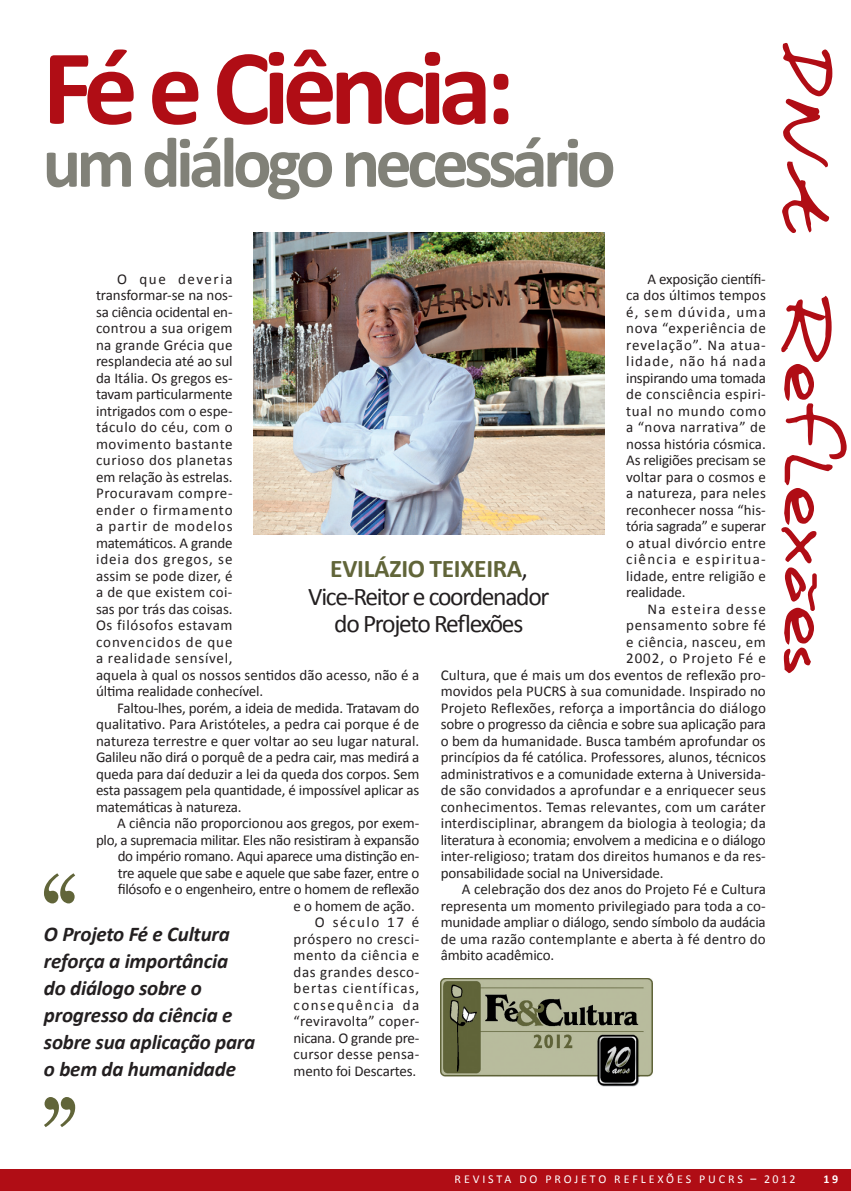
<style>
.page{position:relative;width:851px;height:1191px;background:#fff}
.page>*{position:absolute;margin:0;border:0;box-sizing:border-box;transform-origin:0 0}
.t1{font:700 108px "Calibri";letter-spacing:-.065em;color:#b00d15}
.t2{font:700 72px "Calibri";letter-spacing:-.065em;color:#818178}
.t3{font:25.5px "Calibri";letter-spacing:-.05em;color:#231f20}
.t4{font:700 25.5px "Calibri";letter-spacing:-.01em;color:#616539}
.t5{font:italic 700 21px/27px "Calibri";letter-spacing:-.01em;color:#231f20}
.t6{font:15px/16.5px "Calibri";color:#231f20;text-align:justify}
.t7{font:15px "Calibri";letter-spacing:-.02em;color:#231f20}
.t8{font:15px "Calibri";letter-spacing:.025em;color:#231f20}
.t9{font:15px "Calibri";letter-spacing:.035em;color:#231f20}
.t10{font:15px "Calibri";letter-spacing:.04em;color:#231f20}
.t11{font:15px "Calibri";letter-spacing:.07em;color:#231f20}
.t12{font:15px "Calibri";letter-spacing:.02em;color:#231f20}
.t13{font:15px "Calibri";letter-spacing:.065em;color:#231f20}
.t14{font:15px "Calibri";letter-spacing:.045em;color:#231f20}
.t15{font:15px "Calibri";letter-spacing:.105em;color:#231f20}
.t16{font:15px "Calibri";letter-spacing:.085em;color:#231f20}
.t17{font:12px "Calibri";letter-spacing:.24em;color:#fff}
.t18{font:700 12px "Calibri";color:#fff}
.s1{font-weight:400;color:#231f20}
</style>
<div class="page">
<div style="left:0;top:1169px;width:850px;height:22px;background:#b00d15"></div>
<svg style="left:782px;top:43px;width:50px;height:190px"></svg>
<svg style="left:781px;top:296px;width:65px;height:377px"></svg>
<img style="left:440px;top:979px;width:212px;height:107px">
<svg style="left:44px;top:873px;width:31px;height:30px"></svg>
<svg style="left:44px;top:1097px;width:31px;height:30px"></svg>
<img style="left:254px;top:232px;width:350px;height:302px">
<h1 class="t1" style="left:43px;top:19px;width:474px">Fé e Ciência:</h1>
<h2 class="t2" style="left:43px;top:117px;width:574px">um diálogo necessário</h2>
<p class="t6" style="left:626px;top:270px;width:141px;text-indent:21px">A exposição científi&shy;ca dos últimos tempos é, sem dúvida, uma nova “experiência de revelação”. Na atua&shy;lidade, não há nada inspirando uma tomada de consciência espiri&shy;tual no mundo como a “nova narrativa” de nossa história cósmica.<br>As religiões precisam se voltar para o cosmos e a natureza, para neles reconhecer nossa “his&shy;tória sagrada” e superar o atual divórcio entre ciência e espiritua&shy;lidade, entre religião e realidade.</p>
<p class="t16" style="left:647px;top:599px;width:120px">Na esteira desse</p>
<p class="t10" style="left:626px;top:616px;width:141px">pensamento sobre fé</p>
<p class="t9" style="left:626px;top:632px;width:141px">e ciência, nasceu, em</p>
<p class="t13" style="left:626px;top:649px;width:141px">2002, o Projeto Fé e</p>
<p class="t6" style="left:440px;top:666px;width:326px">Cultura, que é mais um dos eventos de reflexão pro-</p>
<p class="t6" style="left:440px;top:683px;width:326px">movidos pela PUCRS à sua comunidade. I nspirado no</p>
<p class="t6" style="left:440px;top:699px;width:327px">Projeto Reflexões, reforça a importância do diálogo</p>
<p class="t6" style="left:440px;top:716px;width:327px">sobre o progresso da ciência e sobre sua aplicação para</p>
<p class="t6" style="left:440px;top:732px;width:326px">o bem da humanidade. Busca também aprofundar os</p>
<p class="t6" style="left:440px;top:749px;width:327px">princípios da fé católica. Professores, alunos, técnicos</p>
<p class="t6" style="left:440px;top:765px;width:326px">administrativos e a comunidade externa à Universida-</p>
<p class="t6" style="left:440px;top:782px;width:326px">de são convidados a aprofundar e a enriquecer seus</p>
<p class="t8" style="left:440px;top:797px;width:326px">conhecimentos. Temas relevantes, com um caráter</p>
<p class="t6" style="left:440px;top:815px;width:326px">interdisciplinar, abrangem da biologia à teologia; da</p>
<p class="t6" style="left:440px;top:831px;width:326px">literatura à economia; envolvem a medicina e o diálogo</p>
<p class="t6" style="left:440px;top:848px;width:326px">inter-religioso; tratam dos direitos humanos e da res-</p>
<p class="t6" style="left:440px;top:864px;width:224px">ponsabilidade social na Universidade.</p>
<p class="t6" style="left:462px;top:881px;width:305px">A celebração dos dez anos do Projeto Fé e Cultura</p>
<p class="t6" style="left:440px;top:897px;width:326px">representa um momento privilegiado para toda a co-</p>
<p class="t6" style="left:440px;top:914px;width:326px">munidade ampliar o diálogo, sendo símbolo da audácia</p>
<p class="t6" style="left:440px;top:930px;width:326px">de uma razão contemplante e aberta à fé dentro do</p>
<p class="t6" style="left:440px;top:947px;width:115px">âmbito acadêmico.</p>
<p class="t6" style="left:96px;top:270px;width:325px;text-align:left;text-indent:21px">O que deveria<br>transformar-se na nos-<br>sa ciência ocidental en-<br>controu a sua origem<br>na grande Grécia que<br>resplandecia até ao sul<br>da Itália. Os gregos es-<br>tavam particularmente<br>intrigados com o espe-<br>táculo do céu, com o<br>movimento bastante<br>curioso dos planetas<br>em relação às estrelas.<br>Procuravam compre-<br>ender o firmamento<br>a partir de modelos<br>matemáticos. A grande<br>ideia dos gregos, se<br>assim se pode dizer, é<br>a de que existem coi-<br>sas por trás das coisas.<br>Os filósofos estavam<br>convencidos de que<br>a realidade sensível,<br>aquela à qual os nossos sentidos dão acesso, não é a última realidade conhecível.</p>
<p class="t6" style="left:96px;top:699px;width:325px;text-indent:21px">Faltou-lhes, porém, a ideia de medida. Tratavam do qualitativo. Para Aristóteles, a pedra cai porque é de natureza terrestre e quer voltar ao seu lugar natural.<br>Galileu não dirá o porquê de a pedra cair, mas medirá a queda para daí deduzir a lei da queda dos corpos. Sem esta passagem pela quantidade, é impossível aplicar as matemáticas à natureza.</p>
<p class="t6" style="left:117px;top:815px;width:303px">A ciência não proporcionou aos gregos, por exem-</p>
<p class="t7" style="left:96px;top:830px;width:325px">plo, a supremacia militar. Eles não resistiram à expansão</p>
<p class="t7" style="left:118px;top:847px;width:303px">do império romano. Aqui aparece uma distinção en-</p>
<p class="t7" style="left:118px;top:863px;width:303px">tre aquele que sabe e aquele que sabe fazer, entre o</p>
<p class="t6" style="left:118px;top:881px;width:303px">filósofo e o engenheiro, entre o homem de reflexão</p>
<p class="t6" style="left:293px;top:897px;width:123px">e o homem de ação.</p>
<p class="t6" style="left:315px;top:914px;width:106px">O século 17 é</p>
<p class="t9" style="left:293px;top:929px;width:127px">próspero no cresci-</p>
<p class="t14" style="left:293px;top:946px;width:127px">mento da ciência e</p>
<p class="t10" style="left:293px;top:962px;width:127px">das grandes desco-</p>
<p class="t11" style="left:293px;top:979px;width:127px">bertas científicas,</p>
<p class="t15" style="left:293px;top:995px;width:127px">consequência da</p>
<p class="t6" style="left:293px;top:1013px;width:127px">“reviravolta” coper-</p>
<p class="t6" style="left:293px;top:1029px;width:127px">nicana. O grande pre-</p>
<p class="t12" style="left:293px;top:1045px;width:127px">cursor desse pensa-</p>
<p class="t6" style="left:293px;top:1062px;width:124px">mento foi Descartes.</p>
<h3 class="t4" style="left:330px;top:553px;width:123px">Evi lázi o Teixeir</h3>
<h3 class="t4" style="left:507px;top:553px;width:23px">a<span class="s1">,</span></h3>
<h3 class="t3" style="left:308px;top:580px;width:243px">Vice-Reitor e coordenador</h3>
<h3 class="t3" style="left:334px;top:607px;width:190px">do Projeto Reflexões</h3>
<h3 class="t5" style="left:44px;top:920px;width:213px">O Projeto Fé e Cultura reforça a importância do diálogo sobre o progresso da ciência e sobre sua aplicação para o bem da humanidade</h3>
<p class="t17" style="left:454px;top:1171px;width:43px">Re vista</p>
<p class="t17" style="left:519px;top:1171px;width:64px">do Pr ojet</p>
<p class="t17" style="left:598px;top:1171px;width:86px">o Re fle xões</p>
<p class="t17" style="left:699px;top:1171px;width:98px">PUCRS – 2012</p>
<p class="t18" style="left:823px;top:1171px;width:16px">19</p>
</div>
